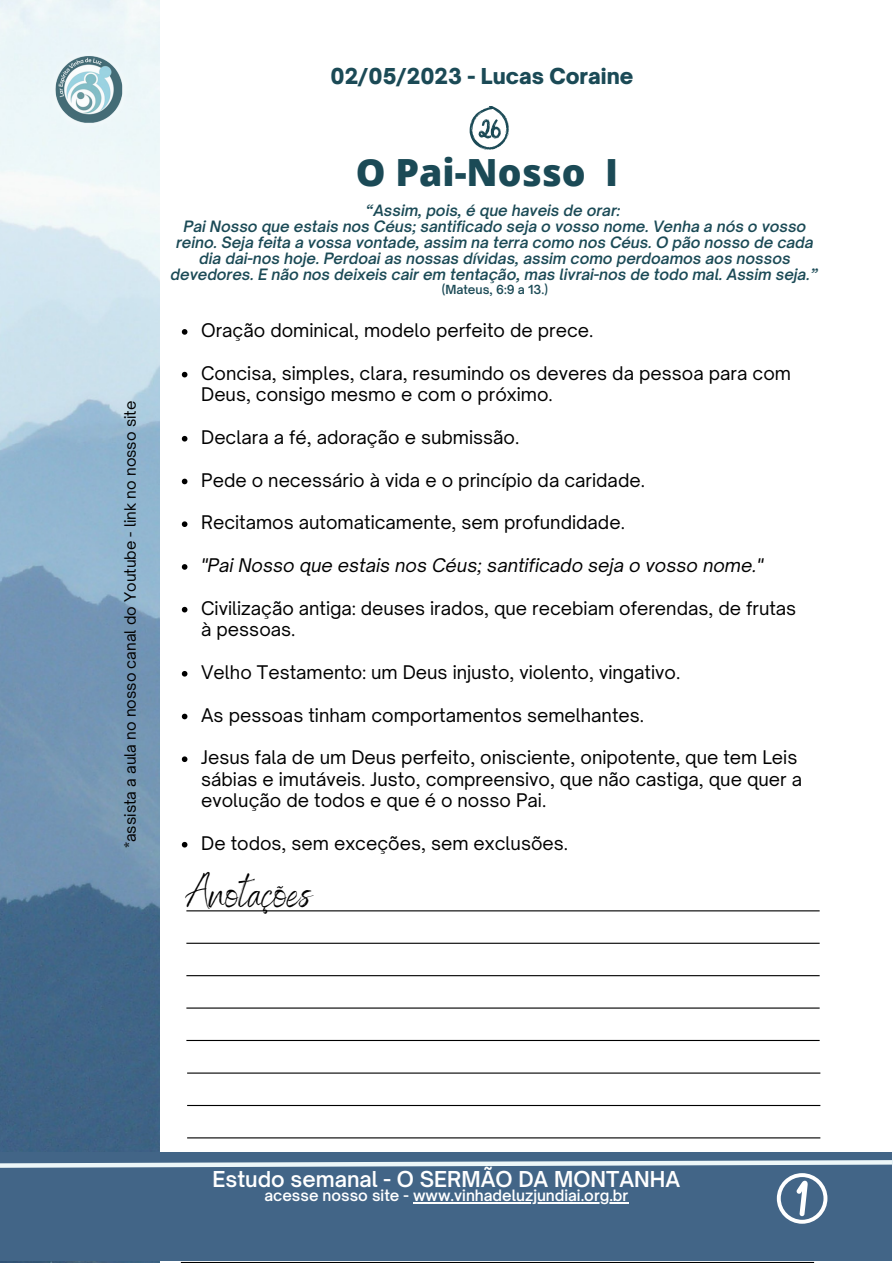
<style>
.page{position:relative;width:893px;height:1264px;background:#fff}
.page>*{position:absolute;margin:0;border:0;box-sizing:border-box;transform-origin:0 0}
.t1{font:44.1px "Benedict";color:#000}
.t2{font:800 37.5px "Open Sans";color:#1b4a56}
.t3{font:600 21px "Open Sauce One";color:#fff}
.t4{font:900 21px "Open Sauce One";color:#1b4a56}
.t5{font:18px/21.3px "Open Sauce One";color:#000}
.t6{font:italic 18px "Open Sauce One";color:#000}
.t7{font:italic 600 15px/16px "Open Sauce One";color:#1b4a56;text-align:center}
.t8{font:15px "Open Sauce One";color:#000}
.t9{font:600 15px "Open Sauce One";color:#fff}
.t10{font:600 12px "Open Sauce One";color:#1b4a56}
</style>
<div class="page">
<img style="left:0;top:0;width:160px;height:1262px">
<div style="left:0;top:1151px;width:891px;height:109px;background:#426587"></div>
<img style="left:45px;top:43px;width:88px;height:92px">
<svg style="left:0;top:1157px;width:892px;height:66px"></svg>
<hr style="left:186px;top:910px;width:633px;height:1px;background:#000">
<hr style="left:186px;top:942px;width:633px;height:1px;background:#000">
<hr style="left:186px;top:975px;width:633px;height:1px;background:#000">
<hr style="left:186px;top:1007px;width:633px;height:1px;background:#000">
<hr style="left:186px;top:1039px;width:633px;height:2px;background:#000">
<hr style="left:181px;top:1261px;width:633px;height:1px;background:#000">
<svg style="left:469px;top:106px;width:40px;height:44px"></svg>
<svg style="left:182px;top:329px;width:5px;height:6px"></svg>
<svg style="left:182px;top:372px;width:5px;height:5px"></svg>
<svg style="left:182px;top:436px;width:5px;height:5px"></svg>
<svg style="left:182px;top:478px;width:5px;height:6px"></svg>
<svg style="left:182px;top:521px;width:5px;height:6px"></svg>
<svg style="left:182px;top:564px;width:5px;height:5px"></svg>
<svg style="left:182px;top:607px;width:5px;height:5px"></svg>
<svg style="left:182px;top:671px;width:5px;height:5px"></svg>
<svg style="left:182px;top:713px;width:5px;height:6px"></svg>
<svg style="left:182px;top:756px;width:5px;height:6px"></svg>
<svg style="left:182px;top:841px;width:5px;height:6px"></svg>
<hr style="left:413px;top:1202px;width:215px;height:1px;background:#fff">
<hr style="left:187px;top:1072px;width:633px;height:1px;background:#000">
<hr style="left:187px;top:1104px;width:633px;height:2px;background:#000">
<hr style="left:187px;top:1137px;width:633px;height:1px;background:#000">
<p class="t8" style="left:121px;top:848px;width:449px;rotate:-90deg">*assista a aula no nosso canal do Youtube - link no nosso site</p>
<p class="t4" style="left:330px;top:63px;width:304px">02/05/2023 - Lucas Coraine</p>
<h2 class="t2" style="left:356px;top:146px;width:264px">O Pai-Nosso I</h2>
<p class="t7" style="left:170px;top:202px;width:648px">“Assim, pois, é que haveis de orar:<br>Pai Nosso que estais nos Céus; santificado seja o vosso nome. Venha a nós o vosso reino. Seja feita a vossa vontade, assim na terra como nos Céus. O pão nosso de cada dia dai-nos hoje. Perdoai as nossas dívidas, assim como perdoamos aos nossos devedores. E não nos deixeis cair em tentação, mas livrai-nos de todo mal. Assim seja.”</p>
<p class="t10" style="left:442px;top:282px;width:108px">(Mateus, 6:9 a 13.)</p>
<p class="t5" style="left:201px;top:319px;width:394px">Oração dominical, modelo perfeito de prece.</p>
<p class="t5" style="left:201px;top:362px;width:591px">Concisa, simples, clara, resumindo os deveres da pessoa para com<br>Deus, consigo mesmo e com o próximo.</p>
<p class="t5" style="left:201px;top:426px;width:319px">Declara a fé, adoração e submissão.</p>
<p class="t5" style="left:201px;top:469px;width:445px">Pede o necessário à vida e o princípio da caridade.</p>
<p class="t5" style="left:201px;top:511px;width:425px">Recitamos automaticamente, sem profundidade.</p>
<p class="t6" style="left:201px;top:554px;width:563px">"Pai Nosso que estais nos Céus; santificado seja o vosso nome."</p>
<p class="t5" style="left:201px;top:597px;width:596px">Civilização antiga: deuses irados, que recebiam oferendas, de frutas à pessoas.</p>
<p class="t5" style="left:201px;top:661px;width:480px">Velho Testamento: um Deus injusto, violento, vingativo.</p>
<p class="t5" style="left:201px;top:704px;width:444px">As pessoas tinham comportamentos semelhantes.</p>
<p class="t5" style="left:201px;top:746px;width:602px">Jesus fala de um Deus perfeito, onisciente, onipotente, que tem Leis sábias e imutáveis. Justo, compreensivo, que não castiga, que quer a evolução de todos e que é o nosso Pai.</p>
<p class="t5" style="left:201px;top:832px;width:368px">De todos, sem exceções, sem exclusões.</p>
<h1 class="t1" style="left:187px;top:865px;width:125px">Anotações</h1>
<p class="t3" style="left:212px;top:1165px;width:469px">Estudo semanal - O SERMÃO DA MONTANHA</p>
<p class="t9" style="left:264px;top:1186px;width:365px">acesse nosso site - www.vinhadeluzjundiai.org.br</p>
</div>
